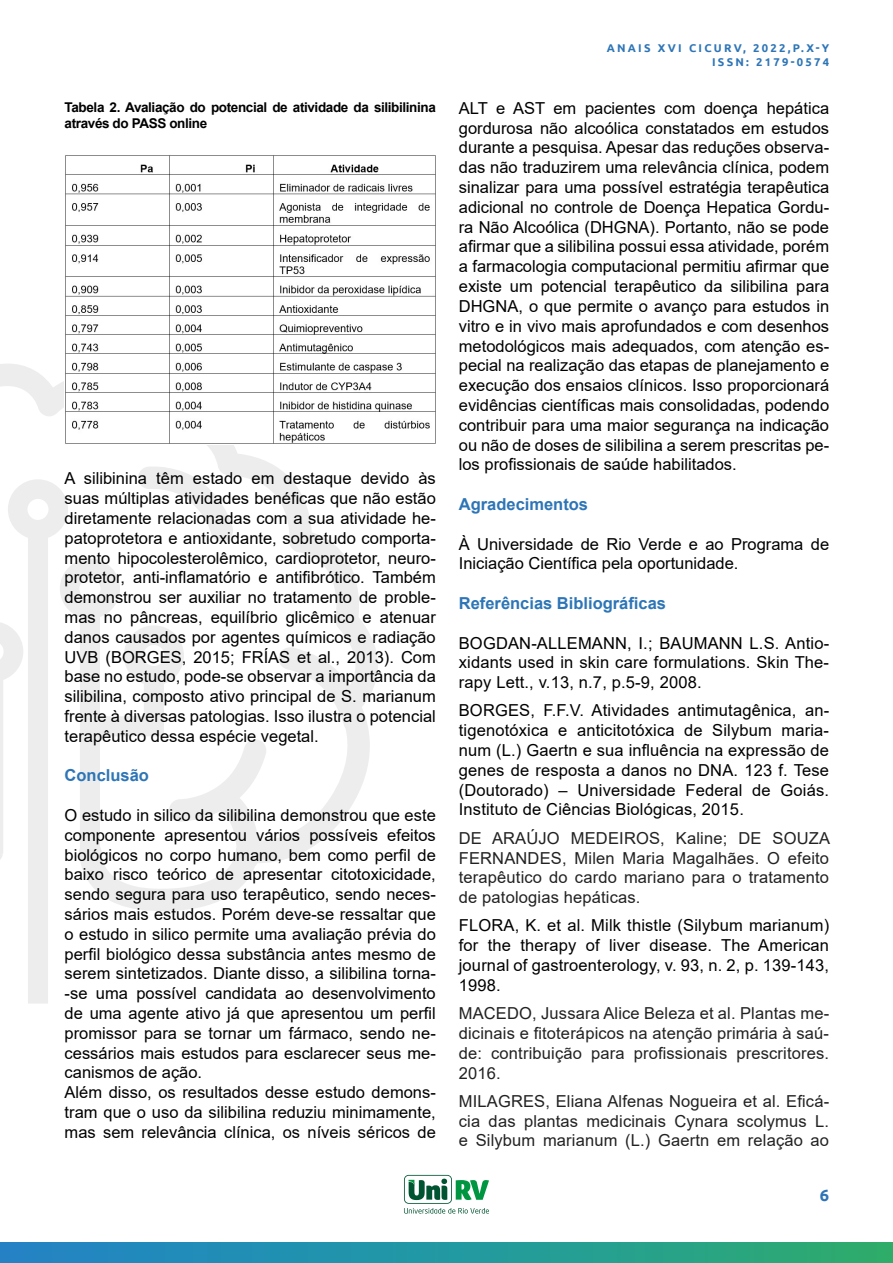
<style>
.page{position:relative;width:893px;height:1263px;background:#fff}
.page>*{position:absolute;margin:0;border:0;box-sizing:border-box;transform-origin:0 0}
.t1{font:16.5px/19.8px "Arial";color:#000;text-align:justify}
.t2{font:16.5px/19.8px "Arial";letter-spacing:.01em;color:#222;text-align:justify}
.t3{font:700 16.5px "Arial";color:#2d75b6}
.t4{font:700 16.5px "Ubuntu";color:#2e75b6}
.t5{font:700 13.5px/16.2px "Arial";letter-spacing:-.03em;color:#000}
.t6{font:700 11.25px/13.5px "Ubuntu";letter-spacing:.2em;color:#2e75b6;text-align:right}
</style>
<div class="page">
<div style="left:28px;top:911px;width:20px;height:92px;background:#ededed"></div>
<svg style="left:0;top:364px;width:378px;height:547px"></svg>
<svg style="left:138px;top:464px;width:95px;height:78px"></svg>
<div style="left:0;top:1242px;width:893px;height:21px;background:linear-gradient(to right,#1f83cd,#2bad70)"></div>
<svg style="left:404px;top:1175px;width:85px;height:38px"></svg>
<img style="left:65px;top:155px;width:371px;height:290px">
<p class="t5" style="left:65px;top:99px;width:373px">Tabela 2. Avaliação do potencial de atividade da silibilinina através do PASS online</p>
<p class="t1" style="left:65px;top:468px;width:373px">A silibinina têm estado em destaque devido às suas múltiplas atividades benéficas que não estão diretamente relacionadas com a sua atividade he&shy;patoprotetora e antioxidante, sobretudo comporta&shy;mento hipocolesterolêmico, cardioprotetor, neuro&shy;protetor, anti-inflamatório e antifibrótico. Também demonstrou ser auxiliar no tratamento de proble&shy;mas no pâncreas, equilíbrio glicêmico e atenuar danos causados por agentes químicos e radiação UVB (BORGES, 2015; FRÍAS et al., 2013). Com base no estudo, pode-se observar a importância da silibilina, composto ativo principal de S. marianum frente à diversas patologias. Isso ilustra o potencial terapêutico dessa espécie vegetal.</p>
<p class="t3" style="left:65px;top:764px;width:86px">Conclusão</p>
<p class="t1" style="left:65px;top:805px;width:373px;text-align:left">O estudo in silico da silibilina demonstrou que este componente apresentou vários possíveis efeitos biológicos no corpo humano, bem como perfil de baixo risco teórico de apresentar citotoxicidade, sendo segura para uso terapêutico, sendo neces&shy;sários mais estudos. Porém deve-se ressaltar que o estudo in silico permite uma avaliação prévia do perfil biológico dessa substância antes mesmo de serem sintetizados. Diante disso, a silibilina torna--se uma possível candidata ao desenvolvimento de uma agente ativo já que apresentou um perfil promissor para se tornar um fármaco, sendo ne&shy;cessários mais estudos para esclarecer seus me&shy;canismos de ação.<br>Além disso, os resultados desse estudo demons&shy;tram que o uso da silibilina reduziu minimamente, mas sem relevância clínica, os níveis séricos de</p>
<p class="t6" style="left:607px;top:41px;width:224px">ANAIS XVI CICURV, 2022,P.X-Y<br>ISSN: 2179-0574</p>
<p class="t1" style="left:459px;top:98px;width:372px">ALT e AST em pacientes com doença hepática gordurosa não alcoólica constatados em estudos durante a pesquisa. Apesar das reduções observa&shy;das não traduzirem uma relevância clínica, podem sinalizar para uma possível estratégia terapêutica adicional no controle de Doença Hepatica Gordu&shy;ra Não Alcoólica (DHGNA). Portanto, não se pode afirmar que a silibilina possui essa atividade, porém a farmacologia computacional permitiu afirmar que existe um potencial terapêutico da silibilina para DHGNA, o que permite o avanço para estudos in vitro e in vivo mais aprofundados e com desenhos metodológicos mais adequados, com atenção es&shy;pecial na realização das etapas de planejamento e execução dos ensaios clínicos. Isso proporcionará evidências científicas mais consolidadas, podendo contribuir para uma maior segurança na indicação ou não de doses de silibilina a serem prescritas pe&shy;los profissionais de saúde habilitados.</p>
<p class="t3" style="left:459px;top:492px;width:131px">Agradecimentos</p>
<p class="t1" style="left:459px;top:534px;width:372px">À Universidade de Rio Verde e ao Programa de<br>Iniciação Científica pela oportunidade.</p>
<p class="t3" style="left:459px;top:591px;width:209px">Referências Bibliográficas</p>
<p class="t1" style="left:459px;top:633px;width:372px">BOGDAN-ALLEMANN, I.; BAUMANN L.S. Antio&shy;xidants used in skin care formulations. Skin The&shy;rapy Lett., v.13, n.7, p.5-9, 2008.</p>
<p class="t1" style="left:459px;top:701px;width:372px">BORGES, F.F.V. Atividades antimutagênica, an&shy;tigenotóxica e anticitotóxica de Silybum maria&shy;num (L.) Gaertn e sua influência na expressão de genes de resposta a danos no DNA. 123 f. Tese (Doutorado) – Universidade Federal de Goiás.<br>Instituto de Ciências Biológicas, 2015.</p>
<p class="t2" style="left:459px;top:828px;width:373px">DE ARAÚJO MEDEIROS, Kaline; DE SOUZA FERNANDES, Milen Maria Magalhães. O efeito terapêutico do cardo mariano para o tratamento de patologias hepáticas.</p>
<p class="t1" style="left:459px;top:916px;width:372px">FLORA, K. et al. Milk thistle (Silybum marianum) for the therapy of liver disease. The American journal of gastroenterology, v. 93, n. 2, p. 139-143, 1998.</p>
<p class="t2" style="left:459px;top:1003px;width:372px">MACEDO, Jussara Alice Beleza et al. Plantas me&shy;dicinais e fitoterápicos na atenção primária à saú&shy;de: contribuição para profissionais prescritores.<br>2016.</p>
<p class="t2" style="left:459px;top:1091px;width:372px">MILAGRES, Eliana Alfenas Nogueira et al. Eficá&shy;cia das plantas medicinais Cynara scolymus L. e Silybum marianum (L.) Gaertn em relação ao</p>
<p class="t4" style="left:820px;top:1185px;width:11px">6</p>
</div>
